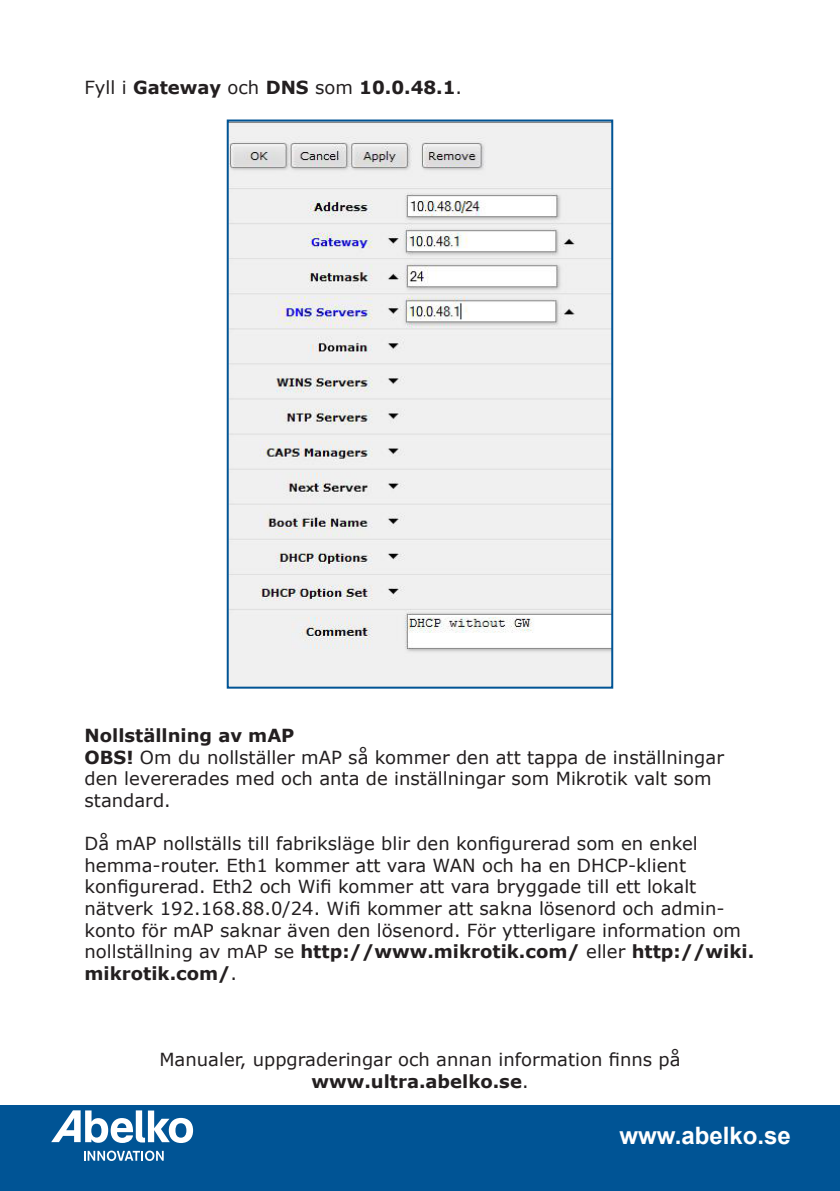
<style>
.page{position:relative;width:840px;height:1191px;background:#fff}
.page>*{position:absolute;margin:0;border:0;box-sizing:border-box;transform-origin:0 0}
.t1{font:700 24px "Arial";color:#fff}
.t2{font:18px/21.6px "Verdana";color:#231f20}
.t3{font:700 18px "Verdana";color:#231f20}
.s1{font-weight:400}
.s2{font-weight:700}
</style>
<div class="page">
<div style="left:0;top:1105px;width:839px;height:86px;background:#005495"></div>
<svg style="left:51px;top:1110px;width:142px;height:33px"></svg>
<svg style="left:84px;top:1150px;width:80px;height:11px"></svg>
<img style="left:229px;top:122px;width:381px;height:563px">
<div style="left:226px;top:119px;width:387px;height:569px;border:2px solid #005495"></div>
<p class="t3" style="left:84px;top:75px;width:379px"><span class="s1">Fyll i</span> Gateway <span class="s1">och</span> DNS <span class="s1">som</span> 10.0.48.1<span class="s1">.</span></p>
<p class="t3" style="left:84px;top:723px;width:211px">Nollställning av mAP</p>
<p class="t2" style="left:84px;top:746px;width:640px"><span class="s2">OBS!</span> Om du nollställer mAP så kommer den att tappa de inställningar den levererades med och anta de inställningar som Mikrotik valt som standard.</p>
<p class="t2" style="left:84px;top:832px;width:670px">Då mAP nollställs till fabriksläge blir den konfigurerad som en enkel hemma-router. Eth1 kommer att vara WAN och ha en DHCP-klient konfigurerad. Eth2 och Wifi kommer att vara bryggade till ett lokalt nätverk 192.168.88.0/24. Wifi kommer att sakna lösenord och admin&shy;konto för mAP saknar även den lösenord. För ytterligare information om nollställning av mAP se <span class="s2">http://www.mikrotik.com/</span> eller <span class="s2">http://wiki. mikrotik.com/</span>.</p>
<p class="t2" style="left:159px;top:1048px;width:522px">Manualer, uppgraderingar och annan information finns på</p>
<p class="t3" style="left:311px;top:1068px;width:218px">www.ultra.abelko.se<span class="s1">.</span></p>
<h1 class="t1" style="left:619px;top:1120px;width:173px">www.abelko.se</h1>
</div>
